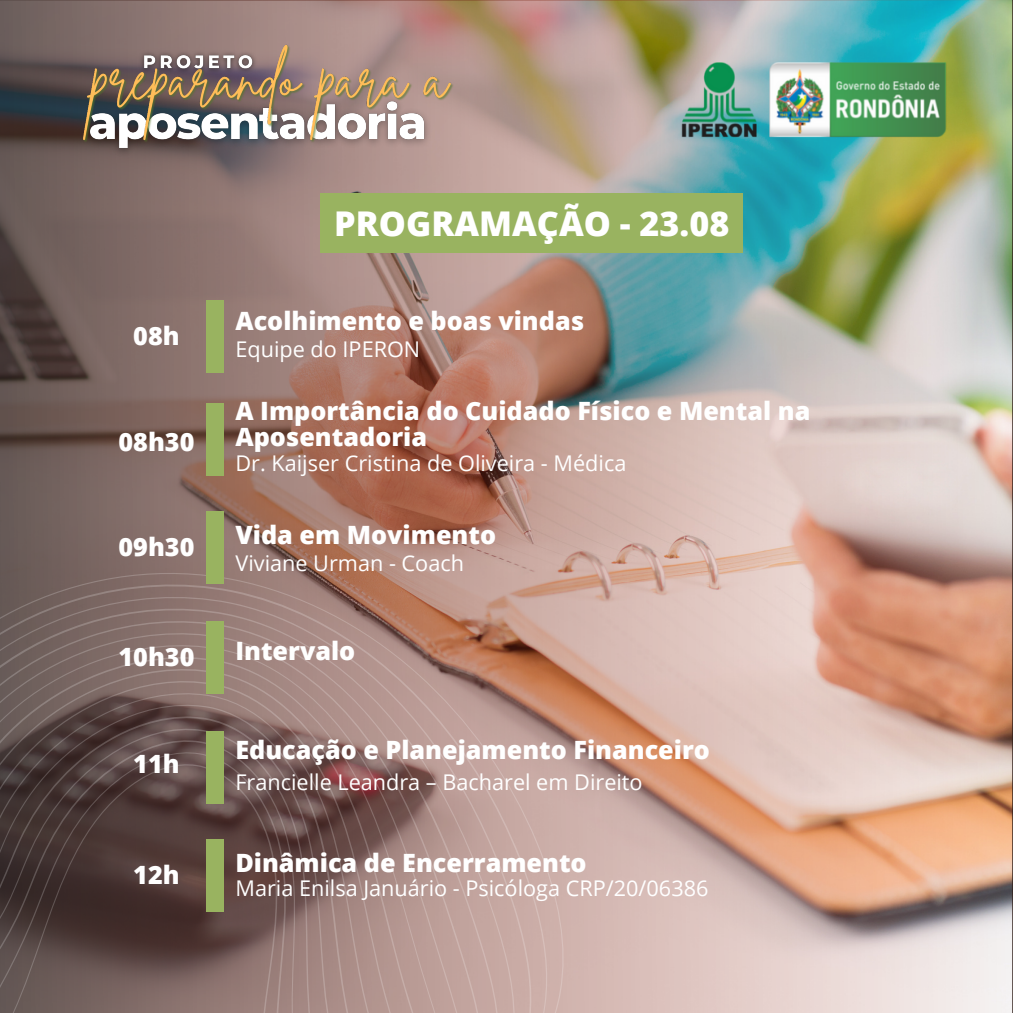
<style>
.page{position:relative;width:1013px;height:1013px;background:#fff}
.page>*{position:absolute;margin:0;border:0;box-sizing:border-box;transform-origin:0 0}
.t1{font:800 34.12px "Open Sans";color:#fff}
.t2{font:800 25.25px/25.4px "Open Sans";color:#fff}
.t3{font:21.62px "Open Sans";color:#fff}
</style>
<div class="page">
<img style="left:0;top:0;width:1012px;height:1012px">
<svg style="left:0;top:384px;width:656px;height:628px;background:#97776f"></svg>
<img style="left:77px;top:85px;width:359px;height:79px">
<img style="left:81px;top:38px;width:374px;height:106px">
<img style="left:136px;top:43px;width:128px;height:38px">
<img style="left:492px;top:0;width:520px;height:210px">
<div style="left:207px;top:300px;width:17px;height:72px;background:#99b360"></div>
<div style="left:207px;top:403px;width:17px;height:73px;background:#99b360"></div>
<div style="left:207px;top:511px;width:17px;height:72px;background:#99b360"></div>
<div style="left:207px;top:731px;width:17px;height:73px;background:#99b360"></div>
<div style="left:207px;top:621px;width:17px;height:73px;background:#99b360"></div>
<div style="left:207px;top:838px;width:17px;height:73px;background:#99b360"></div>
<div style="left:321px;top:193px;width:421px;height:60px;background:#99b360"></div>
<p class="t2" style="left:133px;top:322px;width:48px">08h</p>
<p class="t2" style="left:118px;top:428px;width:77px">08h30</p>
<p class="t2" style="left:118px;top:533px;width:77px">09h30</p>
<p class="t2" style="left:118px;top:643px;width:77px">10h30</p>
<p class="t2" style="left:133px;top:750px;width:48px">11h</p>
<p class="t2" style="left:133px;top:861px;width:48px">12h</p>
<p class="t1" style="left:334px;top:200px;width:396px">PROGRAMAÇÃO - 23.08</p>
<p class="t2" style="left:235px;top:307px;width:350px">Acolhimento e boas vindas</p>
<p class="t3" style="left:235px;top:333px;width:186px">Equipe do IPERON</p>
<p class="t2" style="left:235px;top:398px;width:576px">A Importância do Cuidado Físico e Mental na<br>Aposentadoria</p>
<p class="t3" style="left:235px;top:448px;width:392px">Dr. Kaijser Cristina de Oliveira - Médica</p>
<p class="t2" style="left:235px;top:521px;width:262px">Vida em Movimento</p>
<p class="t3" style="left:235px;top:547px;width:230px">Viviane Urman - Coach</p>
<p class="t2" style="left:235px;top:637px;width:121px">Intervalo</p>
<p class="t2" style="left:235px;top:736px;width:476px">Educação e Planejamento Financeiro</p>
<p class="t3" style="left:235px;top:766px;width:409px">Francielle Leandra – Bacharel em Direito</p>
<p class="t2" style="left:235px;top:849px;width:353px">Dinâmica de Encerramento</p>
<p class="t3" style="left:235px;top:872px;width:474px">Maria Enilsa Januário - Psicóloga CRP/20/06386</p>
</div>
